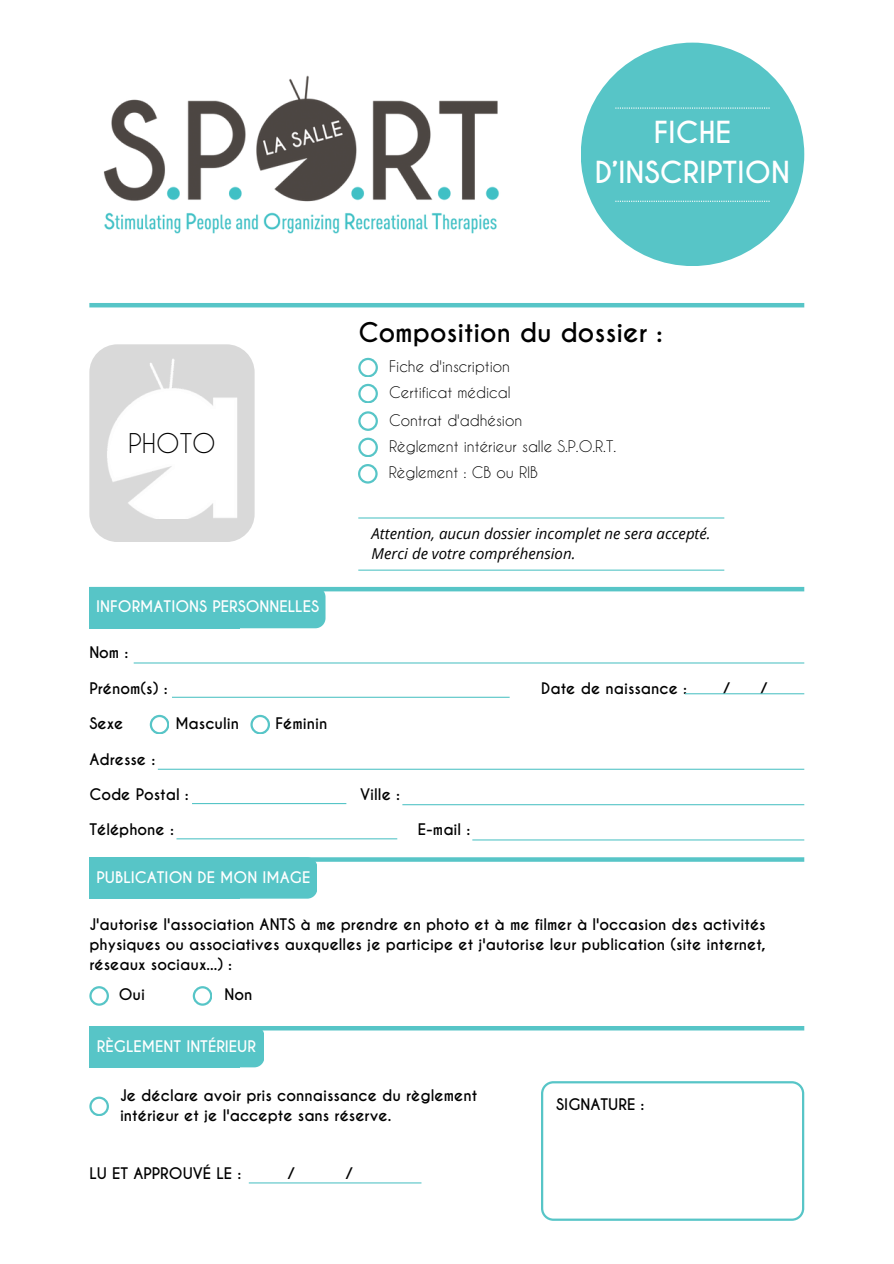
<style>
.page{position:relative;width:894px;height:1264px;background:#fff}
.page>*{position:absolute;margin:0;border:0;box-sizing:border-box;transform-origin:0 0}
.t1{font:700 28.5px/39.3px "Caviar Dreams";color:#fff;text-align:center}
.t2{font:700 25.5px "Caviar Dreams";color:#000}
.t3{font:25.5px "Caviar Dreams";color:#000}
.t4{font:700 15px/20.2px "Caviar Dreams";color:#000;text-align:justify}
.t5{font:15px "Caviar Dreams";color:#000}
.t6{font:italic 15px/20.2px "Open Sans";color:#000}
.t7{font:700 15px "Caviar Dreams";color:#fff}
</style>
<div class="page">
<div style="left:580px;top:43px;width:224px;height:223px;background:#57c5c7;border-radius:50%"></div>
<hr style="left:89px;top:303px;width:715px;height:4px;background:#57c5c7">
<hr style="left:89px;top:587px;width:715px;height:4px;background:#57c5c7">
<img style="left:103px;top:75px;width:396px;height:159px">
<div style="left:89px;top:344px;width:165px;height:198px;background:#d9d9d9;border-radius:28px"></div>
<img style="left:107px;top:359px;width:130px;height:159px">
<hr style="left:358px;top:517px;width:366px;height:1px;background:#57c5c7">
<hr style="left:358px;top:569px;width:366px;height:1px;background:#57c5c7">
<svg style="left:358px;top:358px;width:19px;height:19px"></svg>
<svg style="left:358px;top:384px;width:19px;height:19px"></svg>
<svg style="left:358px;top:437px;width:19px;height:20px"></svg>
<div style="left:89px;top:587px;width:150px;height:41px;background:#57c5c7"></div>
<div style="left:208px;top:587px;width:117px;height:41px;background:#57c5c7;border-radius:10px"></div>
<svg style="left:150px;top:714px;width:19px;height:20px"></svg>
<svg style="left:250px;top:714px;width:19px;height:20px"></svg>
<svg style="left:310px;top:857px;width:494px;height:4px;fill:#57c5c7"></svg>
<div style="left:89px;top:857px;width:150px;height:41px;background:#57c5c7"></div>
<div style="left:199px;top:857px;width:118px;height:41px;background:#57c5c7;border-radius:10px"></div>
<svg style="left:89px;top:986px;width:19px;height:19px"></svg>
<svg style="left:193px;top:986px;width:19px;height:19px"></svg>
<div style="left:89px;top:1025px;width:715px;height:5px;background:#57c5c7"></div>
<div style="left:89px;top:1025px;width:150px;height:42px;background:#57c5c7"></div>
<div style="left:147px;top:1025px;width:117px;height:42px;background:#57c5c7;border-radius:10px"></div>
<svg style="left:89px;top:1096px;width:19px;height:19px"></svg>
<svg style="left:541px;top:1081px;width:263px;height:139px"></svg>
<hr style="left:134px;top:662px;width:670px;height:1px;background:#57c5c7">
<hr style="left:172px;top:696px;width:337px;height:2px;background:#57c5c7">
<hr style="left:684px;top:693px;width:120px;height:1px;background:#57c5c7">
<hr style="left:158px;top:768px;width:646px;height:1px;background:#57c5c7">
<hr style="left:192px;top:803px;width:154px;height:1px;background:#57c5c7">
<hr style="left:402px;top:804px;width:402px;height:1px;background:#57c5c7">
<hr style="left:176px;top:838px;width:221px;height:1px;background:#57c5c7">
<hr style="left:472px;top:839px;width:332px;height:1px;background:#57c5c7">
<svg style="left:615px;top:107px;width:154px;height:2px"></svg>
<svg style="left:615px;top:201px;width:154px;height:1px"></svg>
<hr style="left:249px;top:1182px;width:172px;height:1px;background:#57c5c7">
<svg style="left:358px;top:411px;width:19px;height:19px"></svg>
<svg style="left:358px;top:464px;width:19px;height:19px"></svg>
<h5 class="t1" style="left:594px;top:114px;width:197px">FICHE<br>D’INSCRIPTION</h5>
<p class="t2" style="left:358px;top:317px;width:306px">Composition du dossier :</p>
<h1 class="t5" style="left:389px;top:357px;width:122px">Fiche d'inscription</h1>
<p class="t5" style="left:389px;top:383px;width:123px">Certificat médical</p>
<p class="t3" style="left:128px;top:428px;width:89px">PHOTO</p>
<h2 class="t7" style="left:96px;top:597px;width:224px">INFORMATIONS PERSONNELLES</h2>
<h3 class="t4" style="left:89px;top:643px;width:41px">Nom :</h3>
<p class="t4" style="left:89px;top:678px;width:80px">Prénom(s) :</p>
<p class="t4" style="left:89px;top:713px;width:36px">Sexe</p>
<p class="t4" style="left:175px;top:713px;width:65px">Masculin</p>
<p class="t4" style="left:275px;top:713px;width:53px">Féminin</p>
<p class="t5" style="left:389px;top:411px;width:135px">Contrat d'adhésion</p>
<p class="t5" style="left:389px;top:437px;width:228px">Règlement intérieur salle S.P.O.R.T.</p>
<h5 class="t5" style="left:388px;top:463px;width:151px">Règlement : CB ou RIB</h5>
<p class="t6" style="left:371px;top:523px;width:340px">Attention, aucun dossier incomplet ne sera accepté.<br>Merci de votre compréhension.</p>
<p class="t4" style="left:541px;top:678px;width:147px">Date de naissance :</p>
<p class="t4" style="left:723px;top:678px;width:8px">/</p>
<p class="t4" style="left:760px;top:678px;width:8px">/</p>
<p class="t4" style="left:89px;top:749px;width:67px">Adresse :</p>
<p class="t4" style="left:89px;top:784px;width:101px">Code Postal :</p>
<p class="t4" style="left:360px;top:784px;width:41px">Ville :</p>
<p class="t4" style="left:89px;top:820px;width:86px">Téléphone :</p>
<p class="t4" style="left:418px;top:820px;width:54px">E-mail :</p>
<p class="t7" style="left:96px;top:868px;width:215px">PUBLICATION DE MON IMAGE</p>
<p class="t4" style="left:89px;top:914px;width:677px">J'autorise l'association ANTS à me prendre en photo et à me filmer à l'occasion des activités physiques ou associatives auxquelles je participe et j'autorise leur publication (site internet, réseaux sociaux...) :</p>
<p class="t4" style="left:119px;top:985px;width:28px">Oui</p>
<h4 class="t4" style="left:224px;top:985px;width:29px">Non</h4>
<h5 class="t7" style="left:97px;top:1036px;width:160px">RÈGLEMENT INTÉRIEUR</h5>
<p class="t4" style="left:120px;top:1085px;width:359px">Je déclare avoir pris connaissance du règlement intérieur et je l'accepte sans réserve.</p>
<p class="t4" style="left:556px;top:1094px;width:90px">SIGNATURE :</p>
<h5 class="t4" style="left:89px;top:1163px;width:153px">LU ET APPROUVÉ LE :</h5>
<h5 class="t4" style="left:288px;top:1163px;width:8px">/</h5>
<h5 class="t4" style="left:346px;top:1163px;width:8px">/</h5>
</div>
